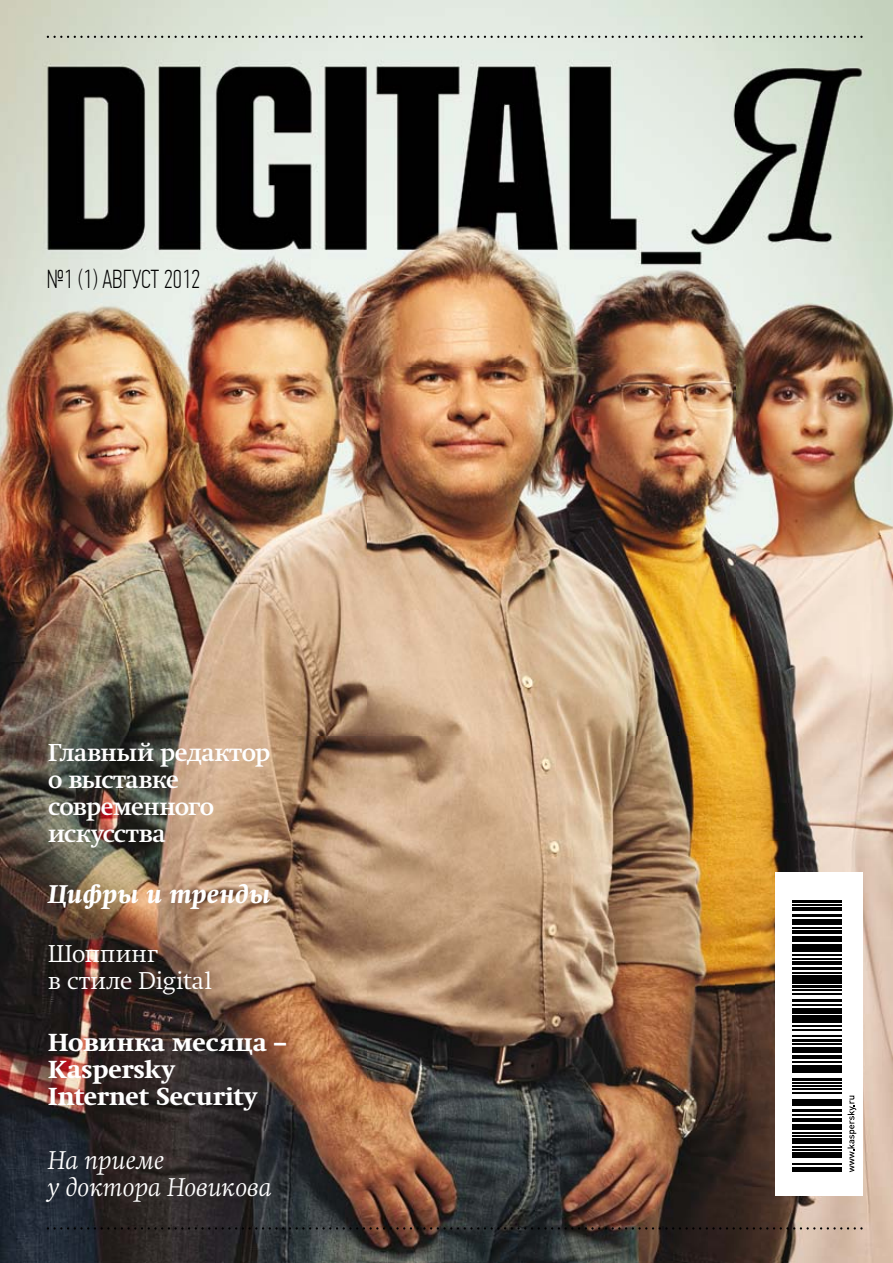
<style>
.page{position:relative;width:893px;height:1263px;background:#fff}
.page>*{position:absolute;margin:0;border:0;box-sizing:border-box;transform-origin:0 0}
.t1{font:100 25.95px "PF Din Text Comp Pro";color:#000}
.t2{font:italic 25.5px/27px "Swift Light C";letter-spacing:.005em;color:#fff}
.t3{font:italic 25.5px "Swift Extra Bold C";letter-spacing:.015em;color:#fff}
.t4{font:700 24px/27px "Swift C";letter-spacing:-.02em;color:#fff}
.t5{font:24px/27px "Swift Extra Bold C";letter-spacing:.005em;color:#fff}
.t6{font:24px/27px "Swift Light C";letter-spacing:.015em;color:#fff}
</style>
<div class="page">
<img style="left:0;top:0;width:893px;height:1263px">
<div style="left:775px;top:872px;width:88px;height:324px;background:#fff"></div>
<svg style="left:47px;top:36px;width:816px;height:2px;background:#a1a79f"></svg>
<svg style="left:47px;top:1227px;width:816px;height:2px;background:#342c2a"></svg>
<hr style="left:792px;top:1169px;width:50px;height:3px;background:#000">
<hr style="left:792px;top:1167px;width:50px;height:1px;background:#000">
<hr style="left:792px;top:1163px;width:50px;height:1px;background:#000">
<div style="left:792px;top:1153px;width:50px;height:5px;background:#000"></div>
<hr style="left:792px;top:1149px;width:50px;height:1px;background:#000">
<hr style="left:792px;top:1146px;width:50px;height:2px;background:#000">
<div style="left:792px;top:1138px;width:50px;height:6px;background:#000"></div>
<hr style="left:792px;top:1135px;width:50px;height:1px;background:#000">
<hr style="left:792px;top:1132px;width:50px;height:1px;background:#000">
<div style="left:792px;top:1124px;width:50px;height:6px;background:#000"></div>
<hr style="left:792px;top:1121px;width:50px;height:1px;background:#000">
<hr style="left:792px;top:1118px;width:50px;height:1px;background:#000">
<hr style="left:792px;top:1114px;width:50px;height:1px;background:#000">
<hr style="left:792px;top:1109px;width:50px;height:2px;background:#000">
<hr style="left:792px;top:1102px;width:50px;height:4px;background:#000">
<hr style="left:792px;top:1099px;width:50px;height:2px;background:#000">
<hr style="left:792px;top:1092px;width:50px;height:2px;background:#000">
<hr style="left:792px;top:1088px;width:50px;height:2px;background:#000">
<hr style="left:792px;top:1086px;width:50px;height:1px;background:#000">
<hr style="left:792px;top:1082px;width:50px;height:1px;background:#000">
<hr style="left:792px;top:1078px;width:50px;height:3px;background:#000">
<hr style="left:792px;top:1071px;width:50px;height:2px;background:#000">
<div style="left:792px;top:1065px;width:50px;height:5px;background:#000"></div>
<hr style="left:792px;top:1061px;width:50px;height:2px;background:#000">
<hr style="left:792px;top:1057px;width:50px;height:2px;background:#000">
<hr style="left:792px;top:1055px;width:50px;height:1px;background:#000">
<div style="left:792px;top:1047px;width:50px;height:5px;background:#000"></div>
<hr style="left:792px;top:1043px;width:50px;height:1px;background:#000">
<hr style="left:792px;top:1039px;width:50px;height:3px;background:#000">
<hr style="left:792px;top:1035px;width:50px;height:2px;background:#000">
<hr style="left:792px;top:1029px;width:50px;height:1px;background:#000">
<hr style="left:792px;top:1025px;width:50px;height:1px;background:#000">
<div style="left:792px;top:1017px;width:50px;height:6px;background:#000"></div>
<hr style="left:792px;top:1015px;width:50px;height:1px;background:#000">
<div style="left:792px;top:1008px;width:50px;height:6px;background:#000"></div>
<hr style="left:792px;top:1004px;width:50px;height:2px;background:#000">
<hr style="left:792px;top:999px;width:50px;height:3px;background:#000">
<hr style="left:792px;top:993px;width:50px;height:1px;background:#000">
<hr style="left:792px;top:989px;width:50px;height:1px;background:#000">
<hr style="left:792px;top:985px;width:50px;height:3px;background:#000">
<hr style="left:792px;top:981px;width:50px;height:3px;background:#000">
<div style="left:792px;top:975px;width:50px;height:5px;background:#000"></div>
<hr style="left:792px;top:972px;width:50px;height:1px;background:#000">
<hr style="left:792px;top:967px;width:50px;height:3px;background:#000">
<hr style="left:792px;top:961px;width:50px;height:4px;background:#000">
<hr style="left:792px;top:958px;width:50px;height:1px;background:#000">
<hr style="left:792px;top:954px;width:50px;height:2px;background:#000">
<div style="left:792px;top:946px;width:50px;height:6px;background:#000"></div>
<hr style="left:792px;top:944px;width:50px;height:1px;background:#000">
<div style="left:792px;top:936px;width:50px;height:5px;background:#000"></div>
<hr style="left:792px;top:932px;width:50px;height:2px;background:#000">
<hr style="left:792px;top:930px;width:50px;height:1px;background:#000">
<hr style="left:792px;top:927px;width:50px;height:1px;background:#000">
<div style="left:792px;top:919px;width:50px;height:6px;background:#000"></div>
<hr style="left:792px;top:914px;width:50px;height:3px;background:#000">
<svg style="left:792px;top:907px;width:50px;height:3px"></svg>
<hr style="left:792px;top:904px;width:50px;height:1px;background:#000">
<hr style="left:792px;top:900px;width:50px;height:3px;background:#000">
<svg style="left:848px;top:1096px;width:8px;height:76px"></svg>
<p class="t1" style="left:47px;top:264px;width:155px">№1 (1) АВГУСТ 2012</p>
<p class="t4" style="left:48px;top:739px;width:224px">Главный редактор о выставке современного искусства</p>
<p class="t3" style="left:48px;top:880px;width:224px">Цифры и тренды</p>
<p class="t6" style="left:48px;top:941px;width:165px">Шоппинг<br>в стиле Digital</p>
<p class="t5" style="left:48px;top:1029px;width:240px">Новинка месяца –<br>Kaspersky<br>Internet Security</p>
<p class="t2" style="left:48px;top:1147px;width:225px">На приеме<br>у доктора Новикова</p>
</div>
